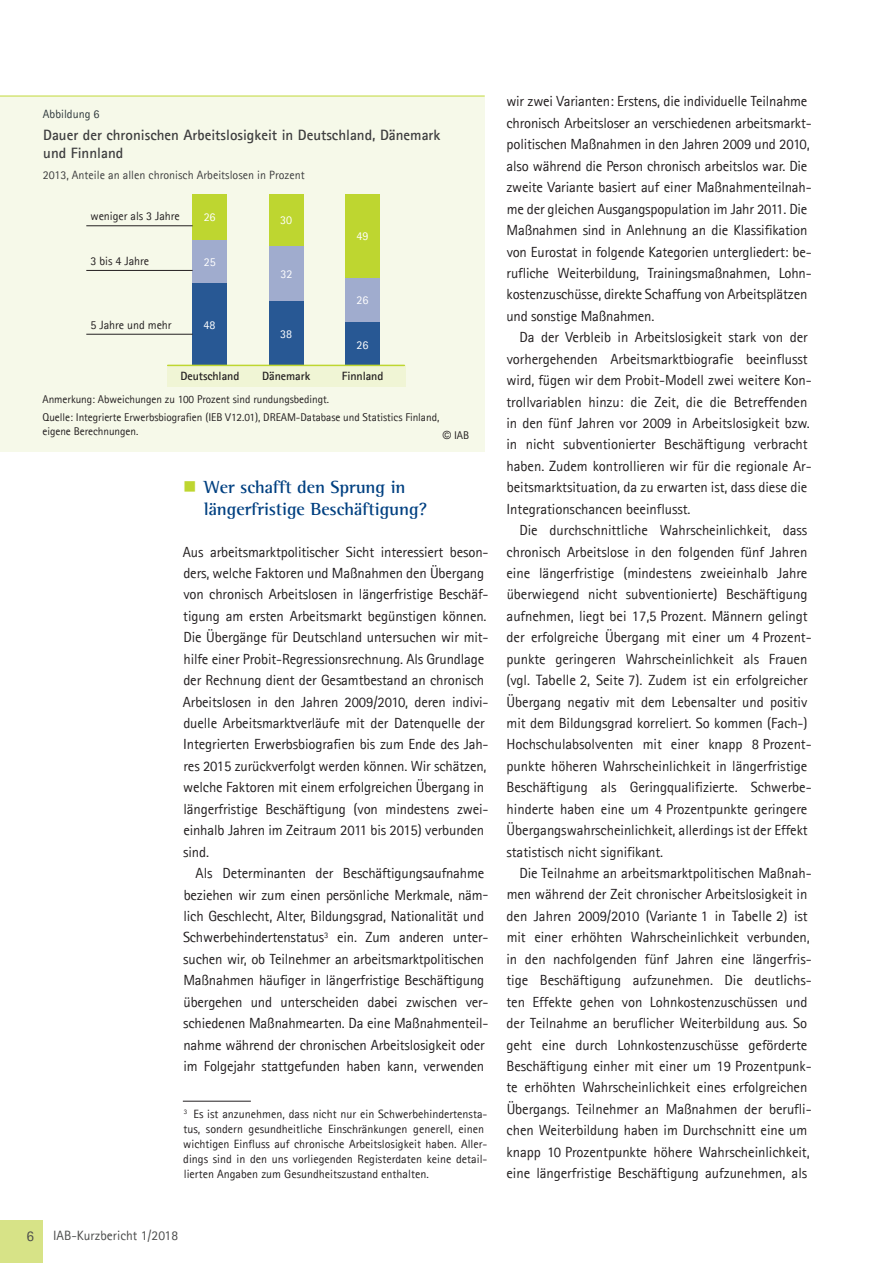
<style>
.page{position:relative;width:893px;height:1263px;background:#fff}
.page>*{position:absolute;margin:0;border:0;box-sizing:border-box;transform-origin:0 0}
.t1{font:700 18px/21.6px "Agfa Rotis Semi Serif";letter-spacing:-.005em;color:#014081}
.t2{font:700 15px/18px "Agfa Rotis Sans Serif";color:#3e3e3f}
.t3{font:15px "Agfa Rotis Sans Serif";color:#4b4c4b}
.t4{font:14.7px/21.5px "Agfa Rotis Sans Serif";letter-spacing:-.005em;color:#231f20}
.t5{font:13.5px "Agfa Rotis Sans Serif";color:#4b4c4b}
.t6{font:12px/15px "Agfa Rotis Sans Serif";color:#231f20}
.t7{font:12px "Agfa Rotis Sans Serif";color:#3e3e3f}
.t8{font:700 12px "Agfa Rotis Sans Serif";letter-spacing:-.005em;color:#231f20}
.t9{font:12px "Agfa Rotis Sans Serif";letter-spacing:-.005em;color:#fff}
.t10{font:12px "Agfa Rotis Sans Serif";color:#2e383c}
.t11{font:11.25px/17.7px "Agfa Rotis Sans Serif";letter-spacing:-.005em;color:#231f20}
.s1{font-family:"Arial"}
.s2{font-size:15px}
</style>
<div class="page">
<hr style="left:183px;top:1101px;width:68px;height:1px;background:#231f20">
<div style="left:0;top:97px;width:485px;height:355px;background:#f6f9e9"></div>
<hr style="left:0;top:96px;width:485px;height:1px;background:#bed630">
<div style="left:167px;top:365px;width:238px;height:22px;background:#f0f5d5"></div>
<div style="left:193px;top:283px;width:34px;height:83px;background:#285894"></div>
<div style="left:193px;top:239px;width:34px;height:44px;background:#a0acce"></div>
<div style="left:193px;top:194px;width:34px;height:45px;background:#bed630"></div>
<div style="left:269px;top:301px;width:35px;height:65px;background:#285894"></div>
<div style="left:269px;top:245px;width:35px;height:56px;background:#a0acce"></div>
<div style="left:269px;top:194px;width:35px;height:51px;background:#bed630"></div>
<div style="left:345px;top:322px;width:35px;height:44px;background:#285894"></div>
<div style="left:345px;top:277px;width:35px;height:45px;background:#a0acce"></div>
<div style="left:345px;top:194px;width:35px;height:83px;background:#bed630"></div>
<hr style="left:168px;top:365px;width:236px;height:1px;background:#bed630">
<hr style="left:86px;top:225px;width:107px;height:1px;background:#231f20">
<hr style="left:86px;top:270px;width:107px;height:1px;background:#231f20">
<hr style="left:86px;top:334px;width:107px;height:1px;background:#231f20">
<div style="left:0;top:1220px;width:43px;height:43px;background:#d7e387"></div>
<p class="t10" style="left:43px;top:107px;width:58px">Abbildung 6</p>
<p class="t2" style="left:43px;top:126px;width:399px">Dauer der chronischen Arbeitslosigkeit in Deutschland, Dänemark und Finnland</p>
<p class="t7" style="left:43px;top:168px;width:263px">2013, Anteile an allen chronisch Arbeitslosen in Prozent</p>
<p class="t6" style="left:91px;top:209px;width:91px">weniger als 3 Jahre</p>
<p class="t6" style="left:91px;top:253px;width:60px">3 bis 4 Jahre</p>
<p class="t6" style="left:91px;top:317px;width:83px">5 Jahre und mehr</p>
<p class="t9" style="left:204px;top:210px;width:13px">26</p>
<p class="t9" style="left:204px;top:254px;width:13px">25</p>
<p class="t9" style="left:204px;top:318px;width:13px">48</p>
<p class="t8" style="left:180px;top:368px;width:60px">Deutschland</p>
<p class="t9" style="left:280px;top:213px;width:13px">30</p>
<p class="t9" style="left:280px;top:267px;width:13px">32</p>
<p class="t9" style="left:280px;top:327px;width:13px">38</p>
<p class="t8" style="left:262px;top:368px;width:50px">Dänemark</p>
<p class="t9" style="left:356px;top:229px;width:13px">49</p>
<p class="t9" style="left:356px;top:293px;width:13px">26</p>
<p class="t9" style="left:356px;top:337px;width:13px">26</p>
<p class="t8" style="left:342px;top:368px;width:43px">Finnland</p>
<p class="t11" style="left:43px;top:391px;width:398px">Anmerkung: Abweichungen zu 100 Prozent sind rundungsbedingt.<br>Quelle: Integrierte Erwerbsbiografien (IEB V12.01), DREAM-Database und Statistics Finland,</p>
<p class="t11" style="left:43px;top:422px;width:97px">eigene Berechnungen.</p>
<p class="t11" style="left:443px;top:426px;width:28px"><span class="s1">©</span> IAB</p>
<p class="t1" style="left:204px;top:476px;width:224px">Wer schafft den Sprung in längerfristige Beschäftigung?</p>
<p class="t4" style="left:183px;top:541px;width:307px">Aus arbeitsmarktpolitischer Sicht interessiert beson&shy;ders, welche Faktoren und Maßnahmen den Übergang von chronisch Arbeitslosen in längerfristige Beschäf&shy;tigung am ersten Arbeitsmarkt begünstigen können.<br>Die Übergänge für Deutschland untersuchen wir mit&shy;hilfe einer Probit-Regressionsrechnung. Als Grundlage der Rechnung dient der Gesamtbestand an chronisch Arbeitslosen in den Jahren 2009/2010, deren indivi&shy;duelle Arbeitsmarktverläufe mit der Datenquelle der Integrierten Erwerbsbiografien bis zum Ende des Jah&shy;res 2015 zurückverfolgt werden können. Wir schätzen, welche Faktoren mit einem erfolgreichen Übergang in längerfristige Beschäftigung (von mindestens zwei&shy;einhalb Jahren im Zeitraum 2011 bis 2015) verbunden sind.</p>
<p class="t4" style="left:183px;top:862px;width:307px;text-align:center">Als Determinanten der Beschäftigungsaufnahme beziehen wir zum einen persönliche Merkmale, näm&shy;lich Geschlecht, Alter, Bildungsgrad, Nationalität und Schwerbehindertenstatus<sup>3</sup> ein. Zum anderen unter&shy;suchen wir, ob Teilnehmer an arbeitsmarktpolitischen Maßnahmen häufiger in längerfristige Beschäftigung übergehen und unterscheiden dabei zwischen ver&shy;schiedenen Maßnahmearten. Da eine Maßnahmenteil&shy;nahme während der chronischen Arbeitslosigkeit oder im Folgejahr stattgefunden haben kann, verwenden</p>
<p class="t6" style="left:183px;top:1107px;width:306px"><sup>3</sup> Es ist anzunehmen, dass nicht nur ein Schwerbehindertensta&shy;tus, sondern gesundheitliche Einschränkungen generell, einen wichtigen Einfluss auf chronische Arbeitslosigkeit haben. Aller&shy;dings sind in den uns vorliegenden Registerdaten keine detail&shy;lierten Angaben zum Gesundheitszustand enthalten.</p>
<p class="t4" style="left:506px;top:91px;width:307px">wir zwei Varianten: Erstens, die individuelle Teilnahme chronisch Arbeitsloser an verschiedenen arbeitsmarkt&shy;politischen Maßnahmen in den Jahren 2009 und 2010, also während die Person chronisch arbeitslos war. Die zweite Variante basiert auf einer Maßnahmenteilnah&shy;me der gleichen Ausgangspopulation im Jahr 2011. Die Maßnahmen sind in Anlehnung an die Klassifikation von Eurostat in folgende Kategorien untergliedert: be&shy;rufliche Weiterbildung, Trainingsmaßnahmen, Lohn&shy;kostenzuschüsse, direkte Schaffung von Arbeitsplätzen und sonstige Maßnahmen.</p>
<p class="t4" style="left:506px;top:326px;width:307px;text-indent:13px">Da der Verbleib in Arbeitslosigkeit stark von der vorhergehenden Arbeitsmarktbiografie beeinflusst wird, fügen wir dem Probit-Modell zwei weitere Kon&shy;trollvariablen hinzu: die Zeit, die die Betreffenden in den fünf Jahren vor 2009 in Arbeitslosigkeit bzw. in nicht subventionierter Beschäftigung verbracht haben. Zudem kontrollieren wir für die regionale Ar&shy;beitsmarktsituation, da zu erwarten ist, dass diese die Integrationschancen beeinflusst.</p>
<p class="t4" style="left:506px;top:519px;width:307px;text-indent:13px">Die durchschnittliche Wahrscheinlichkeit, dass chronisch Arbeitslose in den folgenden fünf Jahren eine längerfristige (mindestens zweieinhalb Jahre überwiegend nicht subventionierte) Beschäftigung aufnehmen, liegt bei 17,5 Prozent. Männern gelingt der erfolgreiche Übergang mit einer um 4 Prozent&shy;punkte geringeren Wahrscheinlichkeit als Frauen (vgl. <span class="s2">Tabelle 2</span>, Seite 7). Zudem ist ein erfolgreicher Übergang negativ mit dem Lebensalter und positiv mit dem Bildungsgrad korreliert. So kommen (Fach-)<br>Hochschulabsolventen mit einer knapp 8 Prozent&shy;punkte höheren Wahrscheinlichkeit in längerfristige Beschäftigung als Geringqualifizierte. Schwerbe&shy;hinderte haben eine um 4 Prozentpunkte geringere Übergangswahrscheinlichkeit, allerdings ist der Effekt statistisch nicht signifikant.</p>
<p class="t4" style="left:506px;top:862px;width:307px;text-indent:13px">Die Teilnahme an arbeitsmarktpolitischen Maßnah&shy;men während der Zeit chronischer Arbeitslosigkeit in den Jahren 2009/2010 (Variante 1 in <span class="s2">Tabelle 2</span>) ist mit einer erhöhten Wahrscheinlichkeit verbunden, in den nachfolgenden fünf Jahren eine längerfris&shy;tige Beschäftigung aufzunehmen. Die deutlichs&shy;ten Effekte gehen von Lohnkostenzuschüssen und der Teilnahme an beruflicher Weiterbildung aus. So geht eine durch Lohnkostenzuschüsse geförderte Beschäftigung einher mit einer um 19 Prozentpunk&shy;te erhöhten Wahrscheinlichkeit eines erfolgreichen Übergangs. Teilnehmer an Maßnahmen der berufli&shy;chen Weiterbildung haben im Durchschnitt eine um knapp 10 Prozentpunkte höhere Wahrscheinlichkeit, eine längerfristige Beschäftigung aufzunehmen, als</p>
<p class="t3" style="left:27px;top:1227px;width:9px">6</p>
<p class="t5" style="left:53px;top:1227px;width:126px">IAB-Kurzbericht 1/2018</p>
</div>
